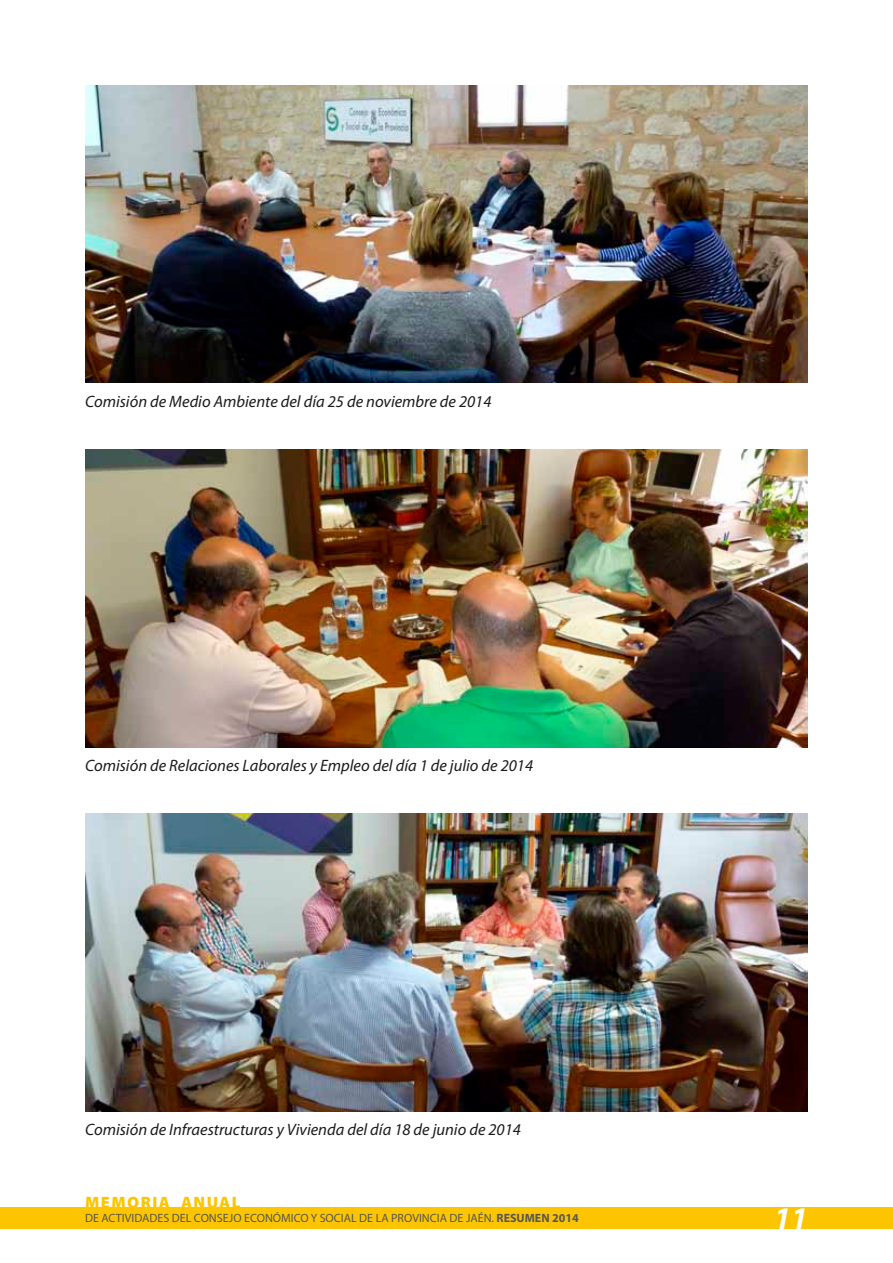
<style>
.page{position:relative;width:893px;height:1263px;background:#fff}
.page>*{position:absolute;margin:0;border:0;box-sizing:border-box;transform-origin:0 0}
.t1{font:italic 700 31.5px "Myriad Pro";color:#fff}
.t2{font:italic 16.5px "Myriad Pro";color:#1c1c1a}
.t3{font:900 16.5px "Myriad Pro";letter-spacing:.09em;color:#fdc500}
.t4{font:12px "Myriad Pro";color:#565655}
.s1{font-weight:700}
</style>
<div class="page">
<div style="left:0;top:1208px;width:893px;height:21px;background:#fdc500"></div>
<img style="left:85px;top:85px;width:723px;height:298px">
<img style="left:85px;top:449px;width:723px;height:298px">
<img style="left:85px;top:814px;width:723px;height:297px">
<p class="t2" style="left:85px;top:392px;width:408px">Comisión de Medio Ambiente del día 25 de noviembre de 2014</p>
<p class="t2" style="left:85px;top:757px;width:450px">Comisión de Relaciones Laborales y Empleo del día 1 de julio de 2014</p>
<p class="t2" style="left:85px;top:1121px;width:437px">Comisión de Infraestructuras y Vivienda del día 18 de junio de 2014</p>
<p class="t3" style="left:85px;top:1193px;width:157px">MEMORIA ANUAL</p>
<p class="t4" style="left:85px;top:1212px;width:495px">DE ACTIVIDADES DEL CONSEJO ECONÓMICO Y SOCIAL DE LA PROVINCIA DE JAÉN. <span class="s1">RESUMEN 2014</span></p>
<h1 class="t1" style="left:774px;top:1201px;width:36px">11</h1>
</div>
